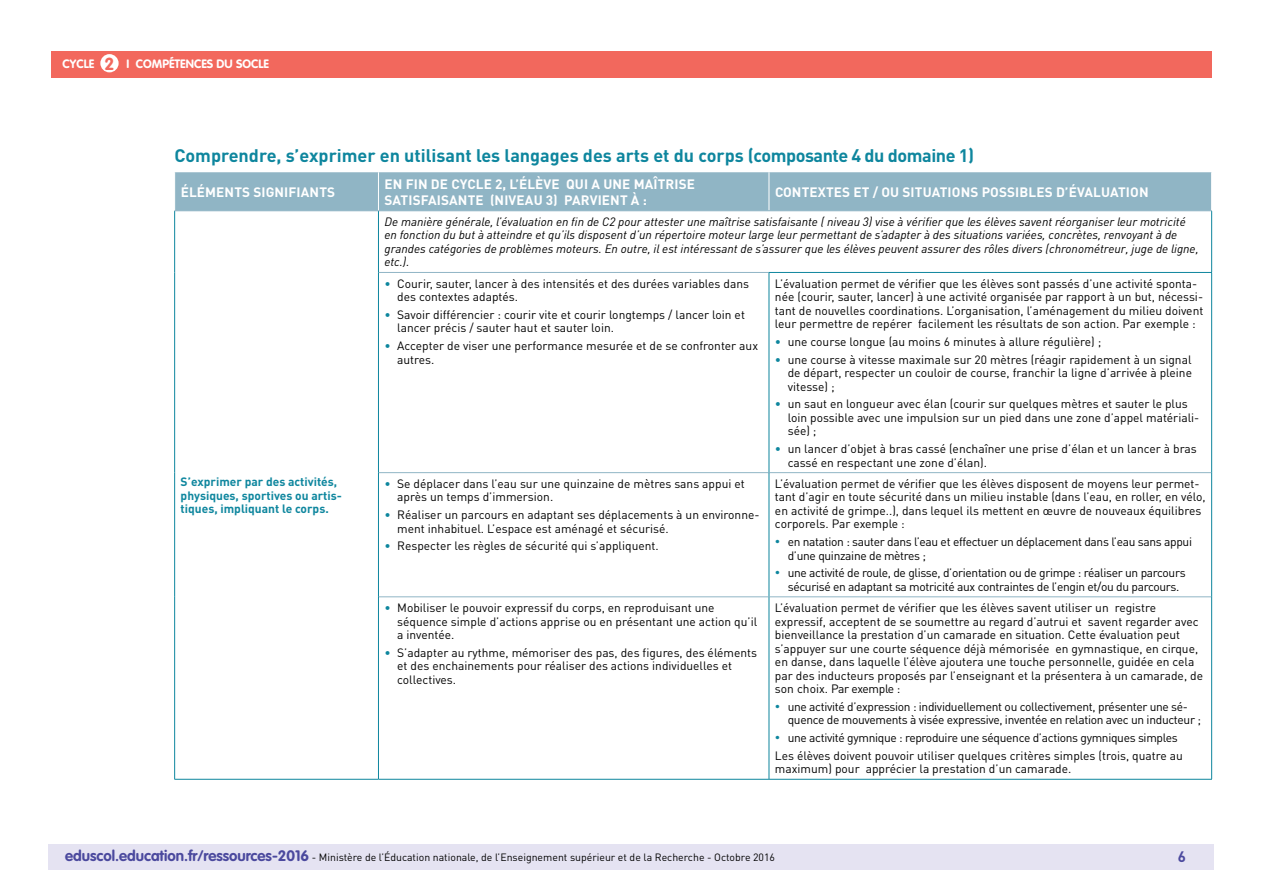
<style>
.page{position:relative;width:1263px;height:893px;background:#fff}
.page>*{position:absolute;margin:0;border:0;box-sizing:border-box;transform-origin:0 0}
._04_Titre_de_niveau{font:700 18px "DIN Pro";color:#0e869e}
.t1{font:700 17.25px "VAG Rounded Std";color:#f2685d}
.t2{font:700 15px "DIN Pro";color:#4b499e}
.Titre_têtière_tablea{font:700 13.5px/16.2px "DIN Pro";letter-spacing:.01em;color:#fff}
.Texte_courant_tablea{font:12px/13.5px "DIN Pro";color:#000}
.Texte_courant_tablea-2{font:12px/13.5px "DIN Pro";letter-spacing:-.025em;color:#000}
.Texte_courant_tablea-3{font:italic 12px/13.5px "DIN Pro";color:#000}
.Texte_gras_bleu{font:700 12px/13.5px "DIN Pro";color:#0e869e}
.t3{font:700 12px "VAG Rounded Std";color:#fff}
.t4{font:10.5px "DIN Pro";color:#000}
.s1{color:#0e869e}
.s2{font-family:"VAG Rounded Std";font-weight:700;font-size:15px;color:#4b499e}
</style>
<div class="page">
<div style="left:49px;top:844px;width:1165px;height:26px;background:#e5e3f2"></div>
<div style="left:51px;top:51px;width:1161px;height:27px;background:#f2685d"></div>
<div style="left:100px;top:54px;width:19px;height:18px;background:#fff;border-radius:50%"></div>
<div style="left:175px;top:172px;width:1036px;height:38px;background:#90b5c5"></div>
<hr style="left:378px;top:172px;width:1px;height:38px;background:#fff">
<hr style="left:769px;top:172px;width:1px;height:38px;background:#fff">
<hr style="left:174px;top:210px;width:204px;height:1px;background:#90b5c5">
<hr style="left:378px;top:210px;width:391px;height:1px;background:#90b5c5">
<hr style="left:769px;top:210px;width:443px;height:1px;background:#90b5c5">
<hr style="left:379px;top:272px;width:390px;height:1px;background:#90b5c5">
<hr style="left:379px;top:472px;width:390px;height:1px;background:#90b5c5">
<hr style="left:769px;top:472px;width:442px;height:1px;background:#90b5c5">
<hr style="left:379px;top:596px;width:390px;height:1px;background:#90b5c5">
<hr style="left:769px;top:596px;width:442px;height:1px;background:#90b5c5">
<hr style="left:174px;top:211px;width:1px;height:61px;background:#0e869e">
<hr style="left:378px;top:211px;width:1px;height:61px;background:#0e869e">
<hr style="left:1211px;top:211px;width:1px;height:61px;background:#0e869e">
<hr style="left:174px;top:272px;width:1px;height:201px;background:#0e869e">
<hr style="left:378px;top:272px;width:1px;height:201px;background:#0e869e">
<hr style="left:769px;top:272px;width:443px;height:1px;background:#0e869e">
<hr style="left:769px;top:273px;width:1px;height:199px;background:#0e869e">
<hr style="left:1211px;top:273px;width:1px;height:200px;background:#0e869e">
<hr style="left:174px;top:473px;width:1px;height:124px;background:#0e869e">
<hr style="left:378px;top:473px;width:1px;height:124px;background:#0e869e">
<hr style="left:769px;top:473px;width:1px;height:123px;background:#0e869e">
<hr style="left:1211px;top:473px;width:1px;height:124px;background:#0e869e">
<hr style="left:174px;top:597px;width:1px;height:182px;background:#0e869e">
<hr style="left:378px;top:597px;width:1px;height:182px;background:#0e869e">
<hr style="left:769px;top:597px;width:1px;height:182px;background:#0e869e">
<hr style="left:1211px;top:597px;width:1px;height:182px;background:#0e869e">
<hr style="left:174px;top:779px;width:204px;height:1px;background:#0e869e">
<hr style="left:378px;top:779px;width:391px;height:1px;background:#0e869e">
<hr style="left:769px;top:779px;width:443px;height:1px;background:#0e869e">
<p class="t3" style="left:63px;top:57px;width:33px">CYCLE</p>
<p class="t3" style="left:127px;top:57px;width:144px">I COMPÉTENCES DU SOCLE</p>
<h2 class="t1" style="left:105px;top:53px;width:11px">2</h2>
<p class="_04_Titre_de_niveau" style="left:174px;top:144px;width:801px">Comprendre, s’exprimer en utilisant les langages des arts et du corps (composante 4 du domaine 1)</p>
<p class="Titre_têtière_tablea" style="left:181px;top:183px;width:156px">ÉLÉMENTS SIGNIFIANTS</p>
<p class="Titre_têtière_tablea" style="left:384px;top:175px;width:312px">EN FIN DE CYCLE 2, L’ÉLÈVE QUI A UNE MAÎTRISE<br>SATISFAISANTE (NIVEAU 3) PARVIENT À :</p>
<p class="Titre_têtière_tablea" style="left:775px;top:183px;width:375px">CONTEXTES ET / OU SITUATIONS POSSIBLES D’ÉVALUATION</p>
<p class="Texte_gras_bleu" style="left:181px;top:475px;width:163px">S’exprimer par des activités, physiques, sportives ou artis&shy;tiques, impliquant le corps.</p>
<p class="Texte_courant_tablea-3" style="left:384px;top:215px;width:816px">De manière générale, l’évaluation en fin de C2 pour attester une maîtrise satisfaisante ( niveau 3) vise à vérifier que les élèves savent réorganiser leur motricité en fonction du but à atteindre et qu’ils disposent d’un répertoire moteur large leur permettant de s’adapter à des situations variées, concrètes, renvoyant à de grandes catégories de problèmes moteurs. En outre, il est intéressant de s’assurer que les élèves peuvent assurer des rôles divers (chronométreur, juge de ligne, etc.).</p>
<p class="Texte_courant_tablea" style="left:397px;top:276px;width:353px;text-indent:-13px"><span class="s1">•</span> Courir, sauter, lancer à des intensités et des durées variables dans des contextes adaptés.</p>
<p class="Texte_courant_tablea" style="left:397px;top:308px;width:349px;text-indent:-13px"><span class="s1">•</span> Savoir différencier : courir vite et courir longtemps / lancer loin et lancer précis / sauter haut et sauter loin.</p>
<p class="Texte_courant_tablea" style="left:397px;top:339px;width:362px;text-indent:-13px"><span class="s1">•</span> Accepter de viser une performance mesurée et de se confronter aux autres.</p>
<p class="Texte_courant_tablea" style="left:775px;top:276px;width:430px">L’évaluation permet de vérifier que les élèves sont passés d’une activité sponta&shy;née (courir, sauter, lancer) à une activité organisée par rapport à un but, nécessi&shy;tant de nouvelles coordinations. L’organisation, l’aménagement du milieu doivent leur permettre de repérer facilement les résultats de son action. Par exemple :</p>
<p class="Texte_courant_tablea" style="left:775px;top:335px;width:328px"><span class="s1">•</span> une course longue (au moins 6 minutes à allure régulière) ;</p>
<p class="Texte_courant_tablea" style="left:788px;top:352px;width:406px;text-align:justify;text-indent:-13px"><span class="s1">•</span> une course à vitesse maximale sur 20 mètres (réagir rapidement à un signal de départ, respecter un couloir de course, franchir la ligne d’arrivée à pleine vitesse) ;</p>
<p class="Texte_courant_tablea" style="left:788px;top:397px;width:413px;text-indent:-13px"><span class="s1">•</span> un saut en longueur avec élan (courir sur quelques mètres et sauter le plus loin possible avec une impulsion sur un pied dans une zone d’appel matériali&shy;sée) ;</p>
<p class="Texte_courant_tablea" style="left:788px;top:442px;width:411px;text-indent:-13px"><span class="s1">•</span> un lancer d’objet à bras cassé (enchaîner une prise d’élan et un lancer à bras cassé en respectant une zone d’élan).</p>
<p class="Texte_courant_tablea" style="left:397px;top:476px;width:349px;text-indent:-13px"><span class="s1">•</span> Se déplacer dans l’eau sur une quinzaine de mètres sans appui et après un temps d’immersion.</p>
<p class="Texte_courant_tablea" style="left:397px;top:508px;width:364px;text-indent:-13px"><span class="s1">•</span> Réaliser un parcours en adaptant ses déplacements à un environne&shy;ment inhabituel. L’espace est aménagé et sécurisé.</p>
<p class="Texte_courant_tablea" style="left:384px;top:539px;width:276px"><span class="s1">•</span> Respecter les règles de sécurité qui s’appliquent.</p>
<p class="Texte_courant_tablea" style="left:397px;top:601px;width:362px;text-indent:-13px"><span class="s1">•</span> Mobiliser le pouvoir expressif du corps, en reproduisant une séquence simple d’actions apprise ou en présentant une action qu’il a inventée.</p>
<p class="Texte_courant_tablea" style="left:397px;top:645px;width:361px;text-indent:-13px"><span class="s1">•</span> S’adapter au rythme, mémoriser des pas, des figures, des éléments et des enchainements pour réaliser des actions individuelles et collectives.</p>
<p class="Texte_courant_tablea" style="left:775px;top:476px;width:432px">L’évaluation permet de vérifier que les élèves disposent de moyens leur permet&shy;tant d’agir en toute sécurité dans un milieu instable (dans l’eau, en roller, en vélo, en activité de grimpe..), dans lequel ils mettent en œuvre de nouveaux équilibres corporels. Par exemple :</p>
<p class="Texte_courant_tablea-2" style="left:788px;top:535px;width:406px;text-indent:-13px"><span class="s1">•</span> en natation : sauter dans l’eau et effectuer un déplacement dans l’eau sans appui d’une quinzaine de mètres ;</p>
<p class="Texte_courant_tablea-2" style="left:775px;top:566px;width:412px;text-align:center"><span class="s1">•</span> une activité de roule, de glisse, d’orientation ou de grimpe : réaliser un parcours sécurisé en adaptant sa motricité aux contraintes de l’engin et/ou du parcours.</p>
<p class="Texte_courant_tablea" style="left:775px;top:601px;width:430px">L’évaluation permet de vérifier que les élèves savent utiliser un registre expressif, acceptent de se soumettre au regard d’autrui et savent regarder avec bienveillance la prestation d’un camarade en situation. Cette évaluation peut s’appuyer sur une courte séquence déjà mémorisée en gymnastique, en cirque, en danse, dans laquelle l’élève ajoutera une touche personnelle, guidée en cela par des inducteurs proposés par l’enseignant et la présentera à un camarade, de son choix. Par exemple :</p>
<p class="Texte_courant_tablea-2" style="left:788px;top:699px;width:415px;text-indent:-13px"><span class="s1">•</span> une activité d’expression : individuellement ou collectivement, présenter une sé&shy;quence de mouvements à visée expressive, inventée en relation avec un inducteur ;</p>
<p class="Texte_courant_tablea-2" style="left:775px;top:731px;width:404px"><span class="s1">•</span> une activité gymnique : reproduire une séquence d’actions gymniques simples</p>
<p class="Texte_courant_tablea" style="left:775px;top:748px;width:409px">Les élèves doivent pouvoir utiliser quelques critères simples (trois, quatre au maximum) pour apprécier la prestation d’un camarade.</p>
<p class="t4" style="left:65px;top:850px;width:711px"><span class="s2">eduscol.education.fr/ressources-2016</span> - Ministère de l’Éducation nationale, de l’Enseignement supérieur et de la Recherche - Octobre 2016</p>
<p class="t2" style="left:1178px;top:846px;width:10px">6</p>
</div>
